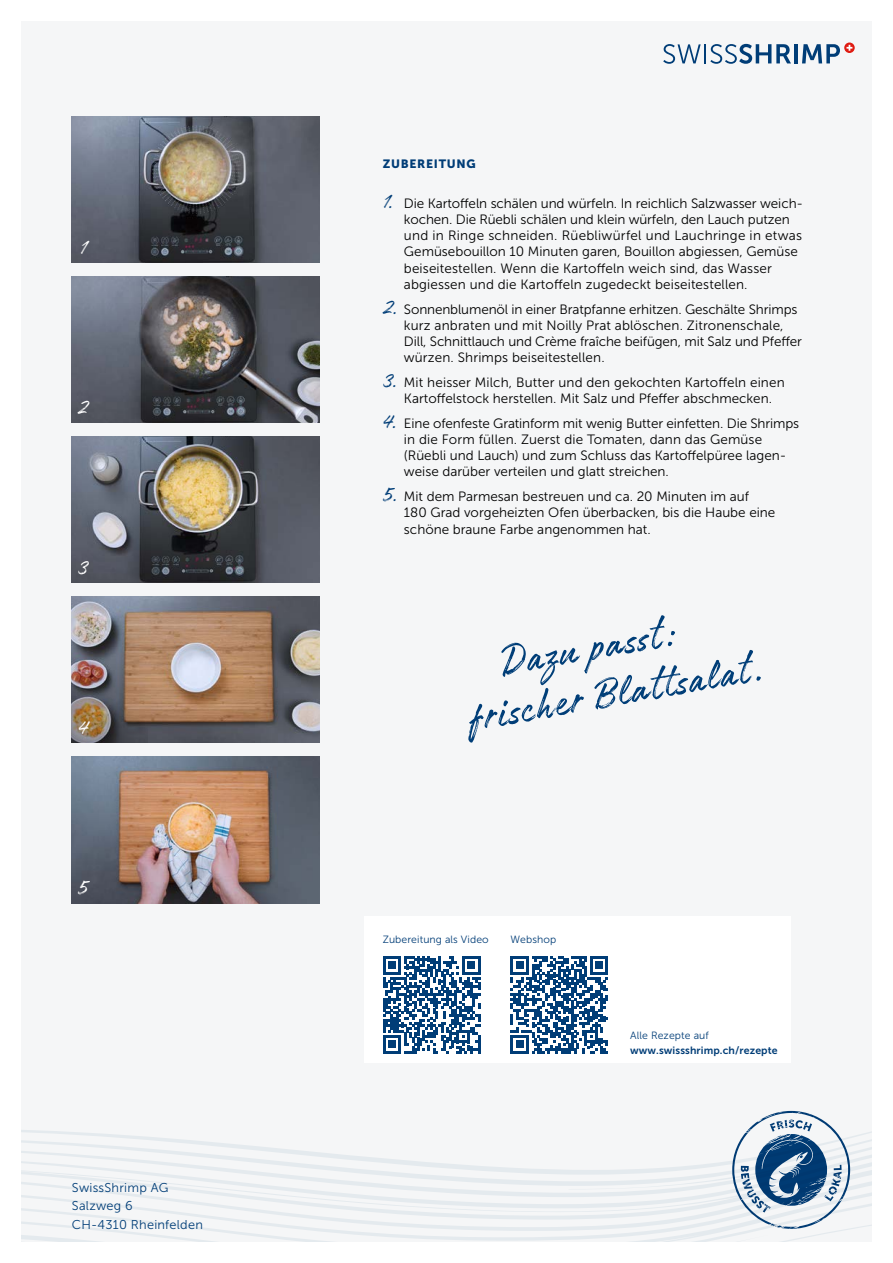
<style>
.page{position:relative;width:893px;height:1263px;background:#fff}
.page>*{position:absolute;margin:0;border:0;box-sizing:border-box;transform-origin:0 0}
.t1{font:48px/49.5px "Authenia";color:#003e78}
.t2{font:22.5px "Authenia";color:#fff}
.t3{font:13.5px/16.2px "Museo Sans 300";color:#000}
.t4{font:12.75px/18.5px "Museo Sans 300";letter-spacing:.02em;color:#003d77}
.t5{font:12px "Museo Sans 900";letter-spacing:.06em;color:#003d77}
.t6{font:10.5px "Museo Sans 300";letter-spacing:.01em;color:#003d77}
.t7{font:10.5px "Museo Sans 700";letter-spacing:.01em;color:#003d77}
.s1{font-family:"Authenia";font-size:22.5px;color:#003d77}
</style>
<div class="page">
<div style="left:21px;top:21px;width:851px;height:1221px;background:#f5f6f7"></div>
<svg style="left:21px;top:1215px;width:57px;height:27px"></svg>
<svg style="left:21px;top:1110px;width:851px;height:93px"></svg>
<svg style="left:663px;top:44px;width:128px;height:20px"></svg>
<hr style="left:794px;top:44px;width:4px;height:19px;background:#003d77">
<svg style="left:802px;top:44px;width:38px;height:19px"></svg>
<svg style="left:844px;top:43px;width:11px;height:10px"></svg>
<svg style="left:846px;top:45px;width:6px;height:6px"></svg>
<svg style="left:78px;top:1111px;width:772px;height:131px"></svg>
<div style="left:365px;top:917px;width:426px;height:146px;background:#fff"></div>
<svg style="left:511px;top:956px;width:97px;height:98px"></svg>
<img style="left:72px;top:116px;width:248px;height:147px">
<img style="left:72px;top:436px;width:248px;height:147px">
<img style="left:72px;top:597px;width:248px;height:146px">
<img style="left:72px;top:276px;width:248px;height:147px">
<img style="left:72px;top:757px;width:248px;height:146px">
<img style="left:72px;top:676px;width:75px;height:67px">
<svg style="left:383px;top:956px;width:97px;height:98px"></svg>
<h2 class="t2" style="left:80px;top:236px;width:8px">1</h2>
<h2 class="t2" style="left:78px;top:396px;width:12px">2</h2>
<h2 class="t2" style="left:78px;top:556px;width:12px">3</h2>
<h2 class="t2" style="left:78px;top:716px;width:11px">4</h2>
<h2 class="t2" style="left:78px;top:876px;width:12px">5</h2>
<p class="t4" style="left:72px;top:1178px;width:133px">SwissShrimp AG<br>Salzweg 6<br>CH-4310 Rheinfelden</p>
<p class="t5" style="left:383px;top:157px;width:94px">ZUBEREITUNG</p>
<p class="t3" style="left:404px;top:195px;width:401px;text-indent:-21px"><span class="s1">1.</span> Die Kartoffeln schälen und würfeln. In reichlich Salzwasser weich&shy;kochen. Die Rüebli schälen und klein würfeln, den Lauch putzen und in Ringe schneiden. Rüebliwürfel und Lauchringe in etwas Gemüsebouillon 10 Minuten garen, Bouillon abgiessen, Gemüse beiseitestellen. Wenn die Kartoffeln weich sind, das Wasser abgiessen und die Kartoffeln zugedeckt beiseitestellen.</p>
<p class="t3" style="left:404px;top:301px;width:399px;text-indent:-21px"><span class="s1">2.</span> Sonnenblumenöl in einer Bratpfanne erhitzen. Geschälte Shrimps kurz anbraten und mit Noilly Prat ablöschen. Zitronenschale, Dill, Schnittlauch und Crème fraîche beifügen, mit Salz und Pfeffer würzen. Shrimps beiseitestellen.</p>
<p class="t3" style="left:404px;top:374px;width:382px;text-indent:-21px"><span class="s1">3.</span> Mit heisser Milch, Butter und den gekochten Kartoffeln einen<br>Kartoffelstock herstellen. Mit Salz und Pfeffer abschmecken.</p>
<p class="t3" style="left:404px;top:415px;width:397px;text-indent:-21px"><span class="s1">4.</span> Eine ofenfeste Gratinform mit wenig Butter einfetten. Die Shrimps in die Form füllen. Zuerst die Tomaten, dann das Gemüse (Rüebli und Lauch) und zum Schluss das Kartoffelpüree lagen&shy;weise darüber verteilen und glatt streichen.</p>
<p class="t3" style="left:404px;top:488px;width:373px;text-indent:-21px"><span class="s1">5.</span> Mit dem Parmesan bestreuen und ca. 20 Minuten im auf<br>180 Grad vorgeheizten Ofen überbacken, bis die Haube eine schöne braune Farbe angenommen hat.</p>
<h1 class="t1" style="left:457px;top:651px;width:300px;text-indent:41px;rotate:-10deg">Dazu passt: frischer Blattsalat.</h1>
<p class="t6" style="left:383px;top:933px;width:108px">Zubereitung als Video</p>
<p class="t6" style="left:511px;top:933px;width:47px">Webshop</p>
<p class="t6" style="left:630px;top:1029px;width:80px">Alle Rezepte auf</p>
<p class="t7" style="left:630px;top:1044px;width:149px">www.swissshrimp.ch/rezepte</p>
</div>
